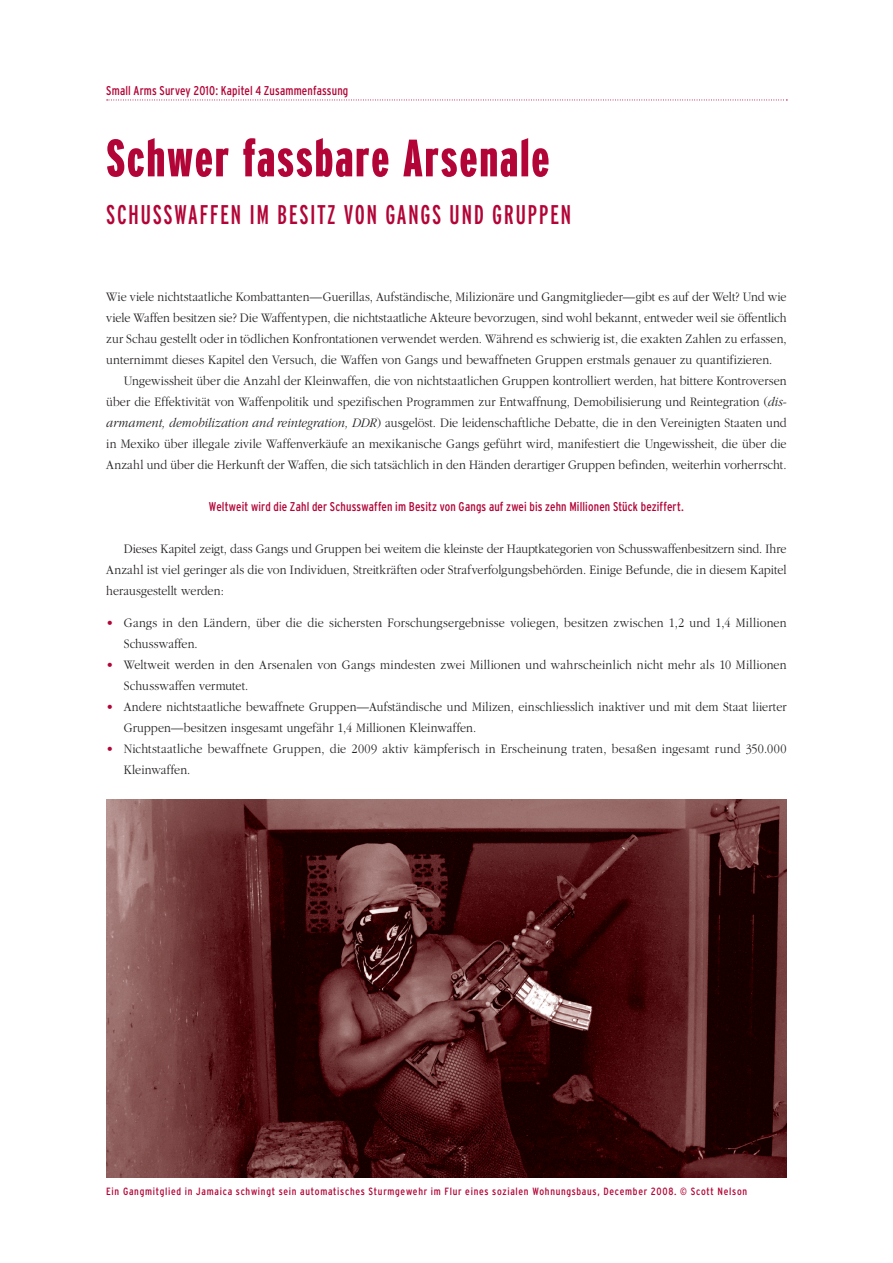
<style>
.page{position:relative;width:893px;height:1263px;background:#fff}
.page>*{position:absolute;margin:0;border:0;box-sizing:border-box;transform-origin:0 0}
.t1{font:900 extra-condensed 52.5px "Interstate";letter-spacing:.035em;color:#b30437}
.t2{font:extra-condensed 27px "Interstate";letter-spacing:.055em;color:#b30437}
.t3{font:300 13.5px/21px "Garamond";letter-spacing:.01em;color:#231f20;scale:.9 1}
.t4{font:condensed 12.75px "Interstate";letter-spacing:.01em;color:#b30437;scale:.95 1}
.t5{font:condensed 10.5px "Interstate";letter-spacing:.065em;color:#b30437}
.s1{font-style:italic}
.s2{color:#b30437}
</style>
<div class="page">
<svg style="left:107px;top:100px;width:680px;height:1px"></svg>
<img style="left:106px;top:799px;width:681px;height:379px">
<p class="t4" style="left:106px;top:84px;width:256px">Small Arms Survey 2010: Kapitel 4 Zusammenfassung</p>
<h1 class="t1" style="left:106px;top:129px;width:445px">Schwer fassbare Arsenale</h1>
<h2 class="t2" style="left:106px;top:200px;width:467px">SCHUSSWAFFEN IM BESITZ VON GANGS UND GRUPPEN</h2>
<p class="t3" style="left:106px;top:286px;width:757px;text-align:justify">Wie viele nichtstaatliche Kombattanten—Guerillas, Aufständische, Milizionäre und Gangmitglieder—gibt es auf der Welt? Und wie viele Waffen besitzen sie? Die Waffentypen, die nichtstaatliche Akteure bevorzugen, sind wohl bekannt, entweder weil sie öffentlich zur Schau gestellt oder in tödlichen Konfrontationen verwendet werden. Während es schwierig ist, die exakten Zahlen zu erfassen, unternimmt dieses Kapitel den Versuch, die Waffen von Gangs und bewaffneten Gruppen erstmals genauer zu quantifizieren.</p>
<p class="t3" style="left:106px;top:370px;width:757px;text-align:justify;text-indent:17px">Ungewissheit über die Anzahl der Kleinwaffen, die von nichtstaatlichen Gruppen kontrolliert werden, hat bittere Kontroversen über die Effektivität von Waffenpolitik und spezifischen Programmen zur Entwaffnung, Demobilisierung und Reintegration (<span class="s1">dis&shy;armament, demobilization and reintegration, DDR</span>) ausgelöst. Die leidenschaftliche Debatte, die in den Vereinigten Staaten und in Mexiko über illegale zivile Waffenverkäufe an mexikanische Gangs geführt wird, manifestiert die Ungewissheit, die über die Anzahl und über die Herkunft der Waffen, die sich tatsächlich in den Händen derartiger Gruppen befinden, weiterhin vorherrscht.</p>
<p class="t4" style="left:209px;top:499px;width:501px">Weltweit wird die Zahl der Schusswaffen im Besitz von Gangs auf zwei bis zehn Millionen Stück beziffert.</p>
<p class="t3" style="left:106px;top:539px;width:757px;text-align:justify;text-indent:17px">Dieses Kapitel zeigt, dass Gangs und Gruppen bei weitem die kleinste der Hauptkategorien von Schusswaffenbesitzern sind. Ihre Anzahl ist viel geringer als die von Individuen, Streitkräften oder Strafverfolgungsbehörden. Einige Befunde, die in diesem Kapitel herausgestellt werden:</p>
<p class="t3" style="left:124px;top:612px;width:738px;text-indent:-17px"><span class="s2">•</span> Gangs in den Ländern, über die die sichersten Forschungsergebnisse voliegen, besitzen zwischen 1,2 und 1,4 Millionen<br>Schusswaffen.</p>
<p class="t3" style="left:124px;top:654px;width:738px;text-indent:-17px"><span class="s2">•</span> Weltweit werden in den Arsenalen von Gangs mindesten zwei Millionen und wahrscheinlich nicht mehr als 10 Millionen<br>Schusswaffen vermutet.</p>
<p class="t3" style="left:124px;top:696px;width:738px;text-indent:-17px"><span class="s2">•</span> Andere nichtstaatliche bewaffnete Gruppen—Aufständische und Milizen, einschliesslich inaktiver und mit dem Staat liierter<br>Gruppen—besitzen insgesamt ungefähr 1,4 Millionen Kleinwaffen.</p>
<p class="t3" style="left:124px;top:738px;width:738px;text-indent:-17px"><span class="s2">•</span> Nichtstaatliche bewaffnete Gruppen, die 2009 aktiv kämpferisch in Erscheinung traten, besaßen ingesamt rund 350.000<br>Kleinwaffen.</p>
<p class="t5" style="left:106px;top:1185px;width:642px">Ein Gangmitglied in Jamaica schwingt sein automatisches Sturmgewehr im Flur eines sozialen Wohnungsbaus, December 2008. © Scott Nelson</p>
</div>
